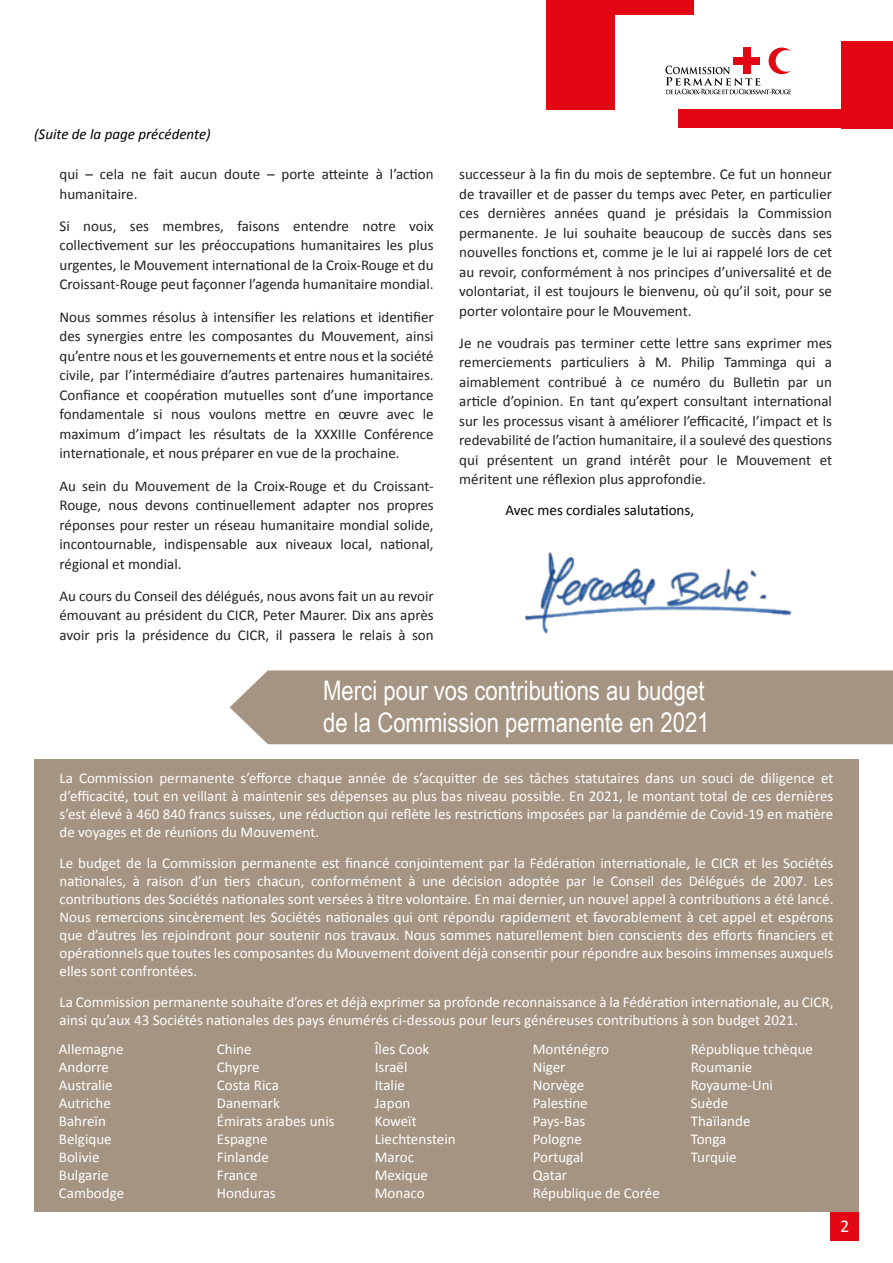
<style>
.page{position:relative;width:893px;height:1263px;background:#fff}
.page>*{position:absolute;margin:0;border:0;box-sizing:border-box;transform-origin:0 0}
.t1{font:27px/32.4px "Arial Narrow";color:#fff}
.t2{font:18px "Calibri";color:#fff}
.t3{font:15px/19.5px "Calibri";color:#212120;text-align:justify}
.t4{font:15px/18px "Calibri";color:#fff}
.t5{font:15px "Calibri";color:#000}
.t6{font:italic 15px "Calibri";color:#000}
</style>
<div class="page">
<div style="left:831px;top:1212px;width:28px;height:28px;background:#e30613"></div>
<div style="left:546px;top:0;width:68px;height:110px;background:#e30613"></div>
<div style="left:546px;top:0;width:148px;height:15px;background:#e30613"></div>
<div style="left:842px;top:41px;width:51px;height:87px;background:#e30613"></div>
<div style="left:678px;top:110px;width:189px;height:18px;background:#e30613"></div>
<div style="left:743px;top:47px;width:8px;height:27px;background:#e30613"></div>
<svg style="left:665px;top:48px;width:126px;height:46px"></svg>
<img style="left:524px;top:552px;width:268px;height:82px">
<div style="left:230px;top:670px;width:663px;height:74px;background:#a49481"></div>
<div style="left:34px;top:760px;width:825px;height:452px;background:#a49481"></div>
<p class="t6" style="left:34px;top:125px;width:178px">(Suite de la page précédente)</p>
<p class="t3" style="left:60px;top:164px;width:376px">qui – cela ne fait aucun doute – porte atteinte à l’action humanitaire.</p>
<p class="t3" style="left:60px;top:216px;width:376px">Si nous, ses membres, faisons entendre notre voix collectivement sur les préoccupations humanitaires les plus urgentes, le Mouvement international de la Croix-Rouge et du Croissant-Rouge peut façonner l’agenda humanitaire mondial.</p>
<p class="t3" style="left:60px;top:306px;width:376px">Nous sommes résolus à intensifier les relations et identifier des synergies entre les composantes du Mouvement, ainsi qu’entre nous et les gouvernements et entre nous et la société civile, par l’intermédiaire d’autres partenaires humanitaires.<br>Confiance et coopération mutuelles sont d’une importance fondamentale si nous voulons mettre en œuvre avec le maximum d’impact les résultats de la XXXIIIe Conférence internationale, et nous préparer en vue de la prochaine.</p>
<p class="t3" style="left:60px;top:475px;width:376px">Au sein du Mouvement de la Croix-Rouge et du Croissant-Rouge, nous devons continuellement adapter nos propres réponses pour rester un réseau humanitaire mondial solide, incontournable, indispensable aux niveaux local, national, régional et mondial.</p>
<p class="t3" style="left:60px;top:585px;width:376px">Au cours du Conseil des délégués, nous avons fait un au revoir émouvant au président du CICR, Peter Maurer. Dix ans après avoir pris la présidence du CICR, il passera le relais à son</p>
<p class="t3" style="left:459px;top:164px;width:374px">successeur à la fin du mois de septembre. Ce fut un honneur de travailler et de passer du temps avec Peter, en particulier ces dernières années quand je présidais la Commission permanente. Je lui souhaite beaucoup de succès dans ses nouvelles fonctions et, comme je le lui ai rappelé lors de cet au revoir, conformément à nos principes d’universalité et de volontariat, il est toujours le bienvenu, où qu’il soit, pour se porter volontaire pour le Mouvement.</p>
<p class="t3" style="left:459px;top:332px;width:374px">Je ne voudrais pas terminer cette lettre sans exprimer mes remerciements particuliers à M. Philip Tamminga qui a aimablement contribué à ce numéro du Bulletin par un article d’opinion. En tant qu’expert consultant international sur les processus visant à améliorer l’efficacité, l’impact et ls redevabilité de l’action humanitaire, il a soulevé des questions qui présentent un grand intérêt pour le Mouvement et méritent une réflexion plus approfondie.</p>
<p class="t5" style="left:505px;top:500px;width:190px">Avec mes cordiales salutations,</p>
<h1 class="t1" style="left:323px;top:673px;width:388px">Merci pour vos contributions au budget de la Commission permanente en 2021</h1>
<p class="t4" style="left:60px;top:768px;width:775px;text-align:justify">La Commission permanente s’efforce chaque année de s’acquitter de ses tâches statutaires dans un souci de diligence et d’efficacité, tout en veillant à maintenir ses dépenses au plus bas niveau possible. En 2021, le montant total de ces dernières s’est élevé à 460 840 francs suisses, une réduction qui reflète les restrictions imposées par la pandémie de Covid-19 en matière de voyages et de réunions du Mouvement.</p>
<p class="t4" style="left:60px;top:853px;width:775px;text-align:justify">Le budget de la Commission permanente est financé conjointement par la Fédération internationale, le CICR et les Sociétés nationales, à raison d’un tiers chacun, conformément à une décision adoptée par le Conseil des Délégués de 2007. Les contributions des Sociétés nationales sont versées à titre volontaire. En mai dernier, un nouvel appel à contributions a été lancé.<br>Nous remercions sincèrement les Sociétés nationales qui ont répondu rapidement et favorablement à cet appel et espérons que d’autres les rejoindront pour soutenir nos travaux. Nous sommes naturellement bien conscients des efforts financiers et opérationnels que toutes les composantes du Mouvement doivent déjà consentir pour répondre aux besoins immenses auxquels elles sont confrontées.</p>
<p class="t4" style="left:60px;top:992px;width:775px">La Commission permanente souhaite d’ores et déjà exprimer sa profonde reconnaissance à la Fédération internationale, au CICR, ainsi qu’aux 43 Sociétés nationales des pays énumérés ci-dessous pour leurs généreuses contributions à son budget 2021.</p>
<p class="t4" style="left:59px;top:1039px;width:67px">Allemagne<br>Andorre<br>Australie<br>Autriche<br>Bahreïn<br>Belgique<br>Bolivie<br>Bulgarie<br>Cambodge</p>
<p class="t4" style="left:217px;top:1039px;width:119px">Chine<br>Chypre<br>Costa Rica<br>Danemark<br>Émirats arabes unis<br>Espagne<br>Finlande<br>France<br>Honduras</p>
<p class="t4" style="left:375px;top:1039px;width:82px">Îles Cook<br>Israël<br>Italie<br>Japon<br>Koweït<br>Liechtenstein<br>Maroc<br>Mexique<br>Monaco</p>
<p class="t4" style="left:533px;top:1039px;width:129px">Monténégro<br>Niger<br>Norvège<br>Palestine<br>Pays-Bas<br>Pologne<br>Portugal<br>Qatar<br>République de Corée</p>
<p class="t4" style="left:691px;top:1039px;width:124px">République tchèque<br>Roumanie<br>Royaume-Uni<br>Suède<br>Thaïlande<br>Tonga<br>Turquie</p>
<p class="t2" style="left:840px;top:1215px;width:11px">2</p>
</div>
